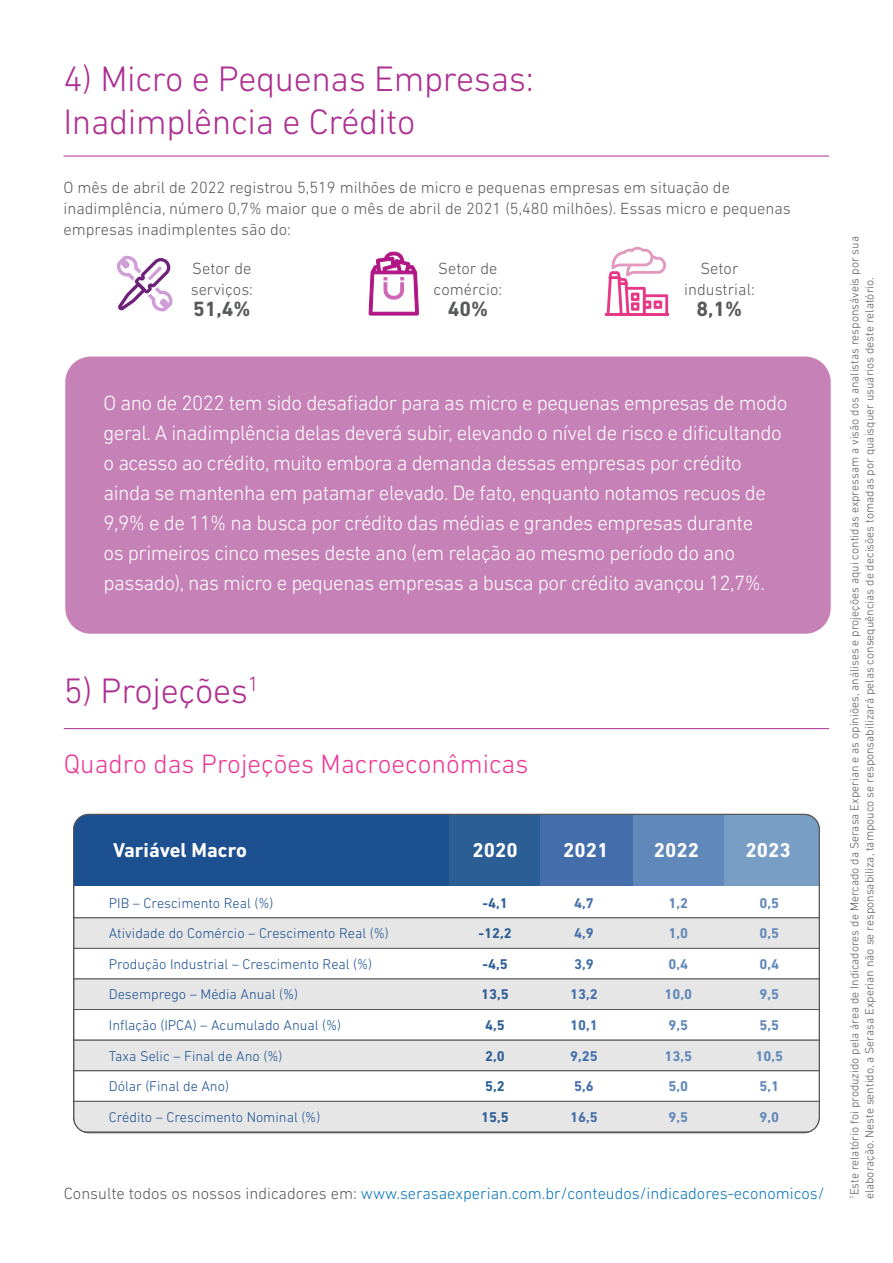
<style>
.page{position:relative;width:893px;height:1263px;background:#fff}
.page>*{position:absolute;margin:0;border:0;box-sizing:border-box;transform-origin:0 0}
.t1{font:300 36px/43.2px "DIN Next W1 G";letter-spacing:-.01em;color:#ad2e91}
.t2{font:300 27px "DIN Next W1 G";color:#ed3694}
.t3{font:300 21px/30px "DIN Next W1 G";letter-spacing:-.025em;color:#fff}
.t4{font:700 21px "DIN Next W1 G";color:#58595b}
.t5{font:700 20.4px "DIN Next W1 G";color:#fff}
.t6{font:300 16.5px/21px "DIN Next W1 G";color:#58595b}
.t7{font:300 16.5px "DIN Next W1 G";color:#0b74bb}
.t8{font:300 14.4px/30.6px "DIN Next W1 G";color:#1c5091}
.t9{font:700 14.4px/30.6px "DIN Next W1 G";color:#6188ba}
.t10{font:700 14.4px/30.6px "DIN Next W1 G";color:#2c5e96;text-align:center}
.t11{font:700 14.4px/30.6px "DIN Next W1 G";color:#436eab}
.t12{font:300 12px "DIN Next W1 G";color:#58595b}
.s1{color:#58595b}
</style>
<div class="page">
<hr style="left:64px;top:728px;width:765px;height:1px;background:#ad2e91">
<hr style="left:64px;top:156px;width:765px;height:1px;background:#ad2e91">
<div style="left:65px;top:356px;width:766px;height:278px;background:#c682b7;border-radius:26px"></div>
<svg style="left:117px;top:255px;width:56px;height:57px"></svg>
<svg style="left:369px;top:252px;width:50px;height:64px"></svg>
<hr style="left:606px;top:313px;width:63px;height:3px;background:#e63887">
<svg style="left:607px;top:247px;width:61px;height:66px"></svg>
<div style="left:74px;top:876px;width:745px;height:42px;border:1px solid #585756"></div>
<div style="left:74px;top:918px;width:745px;height:30px;background:#e6e6e6"></div>
<div style="left:74px;top:948px;width:745px;height:31px;border:1px solid #585756"></div>
<div style="left:74px;top:979px;width:745px;height:30px;background:#e6e6e6"></div>
<div style="left:74px;top:1009px;width:745px;height:31px;border:1px solid #585756"></div>
<div style="left:74px;top:1040px;width:745px;height:31px;background:#e6e6e6"></div>
<div style="left:74px;top:1040px;width:745px;height:31px;border:1px solid #585756"></div>
<div style="left:74px;top:1070px;width:745px;height:31px;border:1px solid #585756"></div>
<div style="left:74px;top:1101px;width:745px;height:31px;background:#e6e6e6"></div>
<div style="left:74px;top:1101px;width:745px;height:31px;border:1px solid #585756"></div>
<div style="left:74px;top:814px;width:375px;height:72px;background:#1c5091"></div>
<div style="left:449px;top:814px;width:91px;height:72px;background:#2c5e96"></div>
<div style="left:540px;top:814px;width:193px;height:72px;background:#436eab"></div>
<div style="left:633px;top:814px;width:91px;height:72px;background:#6188ba"></div>
<div style="left:724px;top:814px;width:95px;height:72px;background:#799ec6"></div>
<h1 class="t1" style="left:64px;top:57px;width:472px">4) Micro e Pequenas Empresas:<br>Inadimplência e Crédito</h1>
<p class="t6" style="left:64px;top:177px;width:729px">O mês de abril de 2022 registrou 5,519 milhões de micro e pequenas empresas em situação de inadimplência, número 0,7% maior que o mês de abril de 2021 (5,480 milhões). Essas micro e pequenas empresas inadimplentes são do:</p>
<p class="t6" style="left:191px;top:258px;width:64px">Setor de serviços:</p>
<p class="t4" style="left:193px;top:297px;width:59px">51,4%</p>
<p class="t6" style="left:434px;top:258px;width:70px">Setor de comércio:</p>
<p class="t4" style="left:448px;top:297px;width:42px">40%</p>
<p class="t6" style="left:684px;top:258px;width:72px;text-align:center">Setor industrial:</p>
<p class="t4" style="left:697px;top:297px;width:47px">8,1%</p>
<p class="t3" style="left:104px;top:388px;width:686px">O ano de 2022 tem sido desafiador para as micro e pequenas empresas de modo geral. A inadimplência delas deverá subir, elevando o nível de risco e dificultando o acesso ao crédito, muito embora a demanda dessas empresas por crédito ainda se mantenha em patamar elevado. De fato, enquanto notamos recuos de 9,9% e de 11% na busca por crédito das médias e grandes empresas durante<br>os primeiros cinco meses deste ano (em relação ao mesmo período do ano passado), nas micro e pequenas empresas a busca por crédito avançou 12,7%.</p>
<h1 class="t1" style="left:64px;top:669px;width:197px">5) Projeções<sup>1</sup></h1>
<p class="t2" style="left:64px;top:748px;width:466px">Quadro das Projeções Macroeconômicas</p>
<p class="t5" style="left:113px;top:838px;width:135px">Variável Macro</p>
<p class="t5" style="left:472px;top:838px;width:47px">2020</p>
<p class="t5" style="left:563px;top:838px;width:47px">2021</p>
<p class="t8" style="left:109px;top:887px;width:281px">PIB – Crescimento Real (%)<br>Atividade do Comércio – Crescimento Real (%)<br>Produção Industrial – Crescimento Real (%)<br>Desemprego – Média Anual (%)<br>Inflação (IPCA) – Acumulado Anual (%)<br>Taxa Selic – Final de Ano (%)<br>Dólar (Final de Ano)<br>Crédito – Crescimento Nominal (%)</p>
<p class="t10" style="left:478px;top:887px;width:35px">-4,1 -12,2 -4,5<br>13,5<br>4,5<br>2,0<br>5,2<br>15,5</p>
<p class="t11" style="left:570px;top:887px;width:29px">4,7<br>4,9<br>3,9<br>13,2<br>10,1<br>9,25<br>5,6<br>16,5</p>
<p class="t5" style="left:654px;top:838px;width:47px">2022</p>
<p class="t5" style="left:746px;top:838px;width:47px">2023</p>
<p class="t9" style="left:665px;top:887px;width:29px">1,2<br>1,0<br>0,4<br>10,0<br>9,5<br>13,5<br>5,0<br>9,5</p>
<p class="t9" style="left:755px;top:887px;width:29px">0,5<br>0,5<br>0,4<br>9,5<br>5,5<br>10,5<br>5,1<br>9,0</p>
<p class="t7" style="left:64px;top:1184px;width:762px"><span class="s1">Consulte todos os nossos indicadores em:</span> www.serasaexperian.com.br/conteudos/indicadores-economicos/</p>
<p class="t12" style="left:847px;top:1199px;width:964px;rotate:-90deg"><sup>1</sup>Este relatório foi produzido pela área de Indicadores de Mercado da Serasa Experian e as opiniões, análises e projeções aqui contidas expressam a visão dos analistas responsáveis por sua</p>
<p class="t12" style="left:862px;top:1199px;width:923px;rotate:-90deg">elaboração. Neste sentido, a Serasa Experian não se responsabiliza, tampouco se responsabilizará pelas consequências de decisões tomadas por quaisquer usuários deste relatório.</p>
</div>
